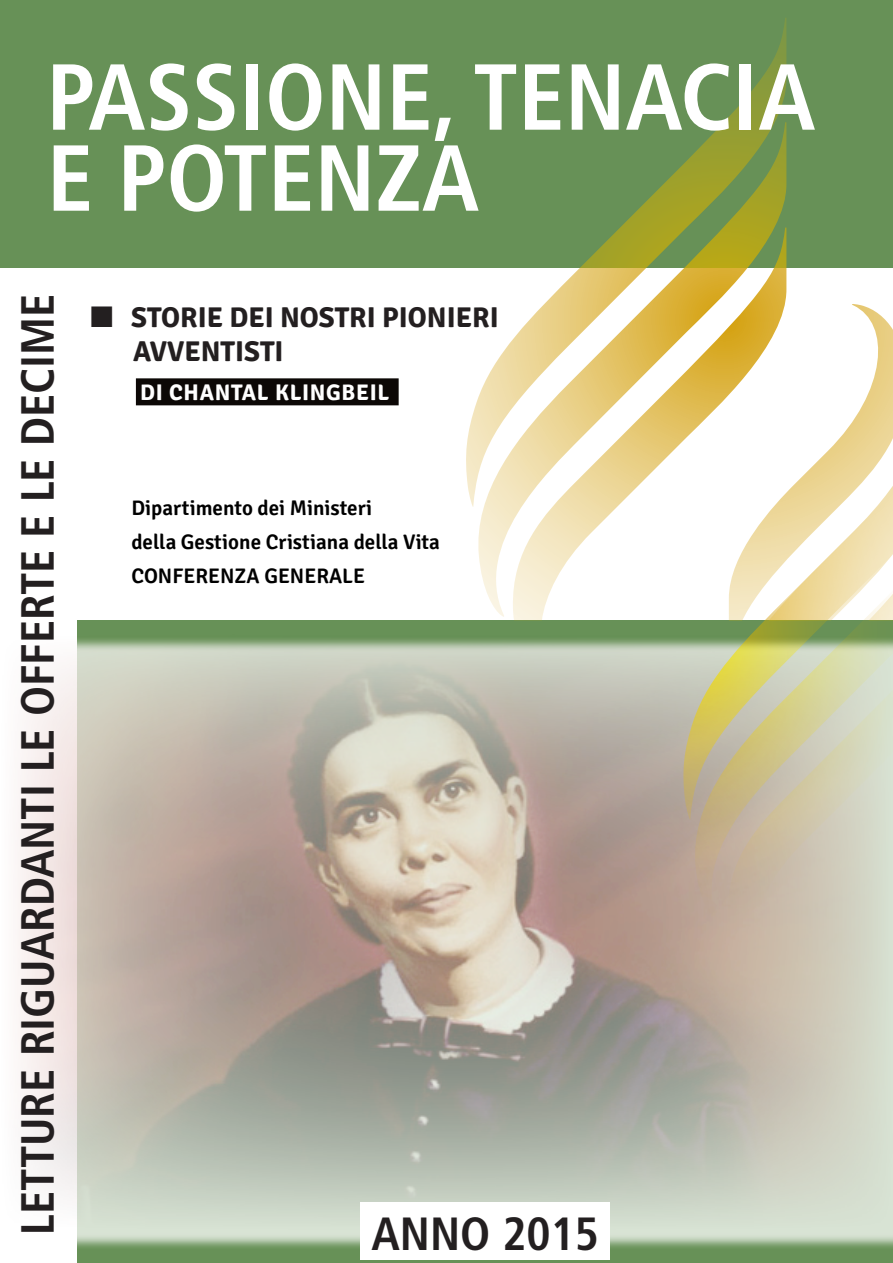
<style>
.page{position:relative;width:893px;height:1263px;background:#fff}
.page>*{position:absolute;margin:0;border:0;box-sizing:border-box;transform-origin:0 0}
.ANNO_COVER{font:700 condensed 93.6px/81px "Frutiger LT Std";color:#fff}
.TITOLO_COVER{font:700 condensed 46.5px "Frutiger LT Std";color:#231f20}
.t1{font:700 28.5px/34.2px "Signika";color:#231f20}
.SOTTOTITOLO-COVER{font:700 22.5px "Signika";letter-spacing:.03em;color:#fff}
.TITOLO_3{font:600 21px "Signika";color:#000}
</style>
<div class="page">
<div style="left:0;top:0;width:893px;height:268px;background:#679157"></div>
<div style="left:78px;top:621px;width:815px;height:642px;background:#679157"></div>
<div style="left:2px;top:636px;width:891px;height:614px;background:#fff;opacity:.75"></div>
<img style="left:2px;top:633px;width:891px;height:598px">
<svg style="left:478px;top:509px;width:33px;height:108px"></svg>
<svg style="left:511px;top:509px;width:170px;height:112px"></svg>
<svg style="left:466px;top:18px;width:320px;height:491px"></svg>
<svg style="left:729px;top:303px;width:164px;height:54px"></svg>
<svg style="left:690px;top:822px;width:36px;height:103px;background:#bea792"></svg>
<svg style="left:726px;top:822px;width:167px;height:105px;background:#ccc4b2"></svg>
<svg style="left:681px;top:357px;width:212px;height:465px"></svg>
<div style="left:360px;top:1202px;width:250px;height:58px;background:#fff"></div>
<div style="left:136px;top:378px;width:263px;height:27px;background:#0c0806"></div>
<p class="ANNO_COVER" style="left:47px;top:57px;width:770px">PASSIONE, TENACIA<br>E POTENZA</p>
<p class="TITOLO_COVER" style="left:10px;top:1235px;width:942px;rotate:-90deg">LETTURE RIGUARDANTI LE OFFERTE E LE DECIME</p>
<p class="t1" style="left:131px;top:300px;width:369px">STORIE DEI NOSTRI PIONIERI<br>AVVENTISTI</p>
<p class="SOTTOTITOLO-COVER" style="left:140px;top:378px;width:251px">DI CHANTAL KLINGBEIL</p>
<p class="TITOLO_3" style="left:131px;top:496px;width:242px">Dipartimento dei Ministeri</p>
<p class="TITOLO_3" style="left:131px;top:529px;width:310px">della Gestione Cristiana della Vita</p>
<p class="TITOLO_3" style="left:131px;top:563px;width:235px">CONFERENZA GENERALE</p>
<p class="TITOLO_COVER" style="left:371px;top:1206px;width:229px">ANNO 2015</p>
</div>
